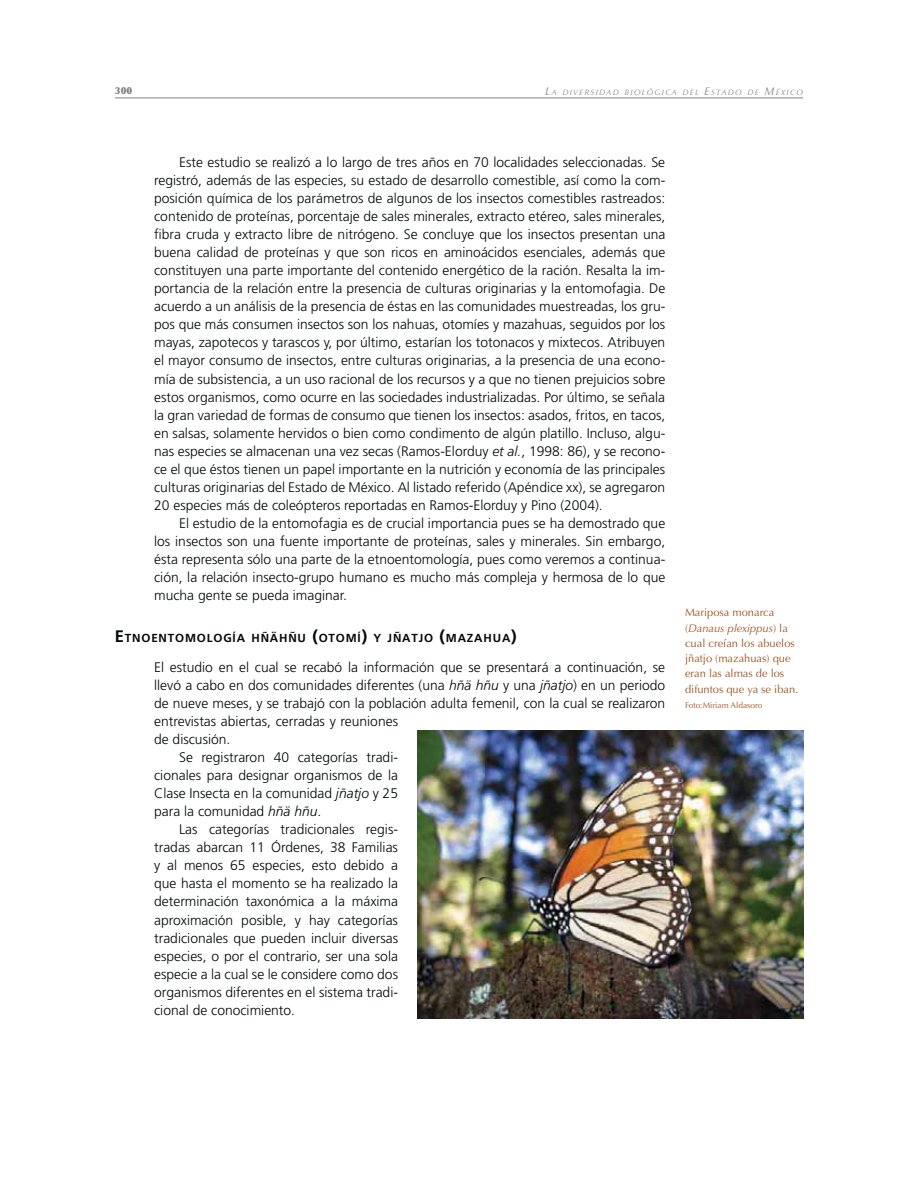
<style>
.page{position:relative;width:918px;height:1188px;background:#fff}
.page>*{position:absolute;margin:0;border:0;box-sizing:border-box;transform-origin:0 0}
.t1{font:300 13.8px/18px "Frutiger LT Std";color:#040809;text-align:justify}
.t2{font:700 11.7px "Frutiger LT Std";letter-spacing:.07em;color:#040809}
.t3{font:11.1px/15.3px "Optima";color:#9e5624}
.t4{font:900 9.75px "Optima";color:#808284}
.t5{font:8.25px "Optima";color:#9e5624}
.t6{font:italic 7.8px "Optima";letter-spacing:.17em;color:#808284}
.s1{font-size:11.1px}
.s2{font-style:italic}
.s3{font-size:16.65px}
</style>
<div class="page">
<hr style="left:115px;top:98px;width:688px;height:1px;background:#808284">
<img style="left:418px;top:731px;width:385px;height:287px">
<p class="t4" style="left:115px;top:86px;width:19px">300</p>
<p class="t6" style="left:545px;top:87px;width:259px"><span class="s1">L</span>A DIVERSIDAD BIOLÓGICA DEL <span class="s1">E</span>STADO DE <span class="s1">M</span>ÉXICO</p>
<p class="t1" style="left:154px;top:154px;width:513px;text-indent:25px">Este estudio se realizó a lo largo de tres años en 70 localidades seleccionadas. Se registró, además de las especies, su estado de desarrollo comestible, así como la com&shy;posición química de los parámetros de algunos de los insectos comestibles rastreados: contenido de proteínas, porcentaje de sales minerales, extracto etéreo, sales minerales, fibra cruda y extracto libre de nitrógeno. Se concluye que los insectos presentan una buena calidad de proteínas y que son ricos en aminoácidos esenciales, además que constituyen una parte importante del contenido energético de la ración. Resalta la im&shy;portancia de la relación entre la presencia de culturas originarias y la entomofagia. De acuerdo a un análisis de la presencia de éstas en las comunidades muestreadas, los gru&shy;pos que más consumen insectos son los nahuas, otomíes y mazahuas, seguidos por los mayas, zapotecos y tarascos y, por último, estarían los totonacos y mixtecos. Atribuyen el mayor consumo de insectos, entre culturas originarias, a la presencia de una econo&shy;mía de subsistencia, a un uso racional de los recursos y a que no tienen prejuicios sobre estos organismos, como ocurre en las sociedades industrializadas. Por último, se señala la gran variedad de formas de consumo que tienen los insectos: asados, fritos, en tacos, en salsas, solamente hervidos o bien como condimento de algún platillo. Incluso, algu&shy;nas especies se almacenan una vez secas (Ramos-Elorduy <span class="s2">et al.</span>, 1998: 86), y se recono&shy;ce el que éstos tienen un papel importante en la nutrición y economía de las principales culturas originarias del Estado de México. Al listado referido (Apéndice xx), se agregaron 20 especies más de coleópteros reportadas en Ramos-Elorduy y Pino (2004).</p>
<p class="t1" style="left:154px;top:515px;width:513px;text-indent:25px">El estudio de la entomofagia es de crucial importancia pues se ha demostrado que los insectos son una fuente importante de proteínas, sales y minerales. Sin embargo, ésta representa sólo una parte de la etnoentomología, pues como veremos a continua&shy;ción, la relación insecto-grupo humano es mucho más compleja y hermosa de lo que mucha gente se pueda imaginar.</p>
<p class="t2" style="left:115px;top:631px;width:403px"><span class="s3">E</span>TNOENTOMOLOGÍA HÑÄHÑU <span class="s3">(</span>OTOMÍ<span class="s3">)</span> Y JÑATJO <span class="s3">(</span>MAZAHUA<span class="s3">)</span></p>
<p class="t1" style="left:154px;top:659px;width:513px">El estudio en el cual se recabó la información que se presentará a continuación, se</p>
<p class="t1" style="left:154px;top:677px;width:513px">llevó a cabo en dos comunidades diferentes (una <span class="s2">hñä hñu</span> y una <span class="s2">jñatjo</span>) en un periodo</p>
<p class="t1" style="left:154px;top:695px;width:513px">de nueve meses, y se trabajó con la población adulta femenil, con la cual se realizaron</p>
<p class="t1" style="left:154px;top:713px;width:245px">entrevistas abiertas, cerradas y reuniones</p>
<p class="t1" style="left:154px;top:731px;width:78px">de discusión.</p>
<p class="t1" style="left:179px;top:749px;width:220px">Se registraron 40 categorías tradi-</p>
<p class="t1" style="left:154px;top:767px;width:245px">cionales para designar organismos de la</p>
<p class="t1" style="left:154px;top:785px;width:245px">Clase Insecta en la comunidad <span class="s2">jñatjo</span> y 25</p>
<p class="t1" style="left:154px;top:803px;width:169px">para la comunidad <span class="s2">hñä hñu</span>.</p>
<p class="t1" style="left:179px;top:821px;width:220px">Las categorías tradicionales regis-</p>
<p class="t1" style="left:154px;top:839px;width:245px">tradas abarcan 11 Órdenes, 38 Familias</p>
<p class="t1" style="left:154px;top:857px;width:245px">y al menos 65 especies, esto debido a</p>
<p class="t1" style="left:154px;top:875px;width:245px">que hasta el momento se ha realizado la</p>
<p class="t1" style="left:154px;top:893px;width:245px">determinación taxonómica a la máxima</p>
<p class="t1" style="left:154px;top:912px;width:245px">aproximación posible, y hay categorías</p>
<p class="t1" style="left:154px;top:930px;width:245px">tradicionales que pueden incluir diversas</p>
<p class="t1" style="left:154px;top:948px;width:245px">especies, o por el contrario, ser una sola</p>
<p class="t1" style="left:154px;top:966px;width:245px">especie a la cual se le considere como dos</p>
<p class="t1" style="left:154px;top:984px;width:245px">organismos diferentes en el sistema tradi-</p>
<p class="t1" style="left:154px;top:1002px;width:143px">cional de conocimiento.</p>
<p class="t3" style="left:685px;top:606px;width:115px">Mariposa monarca (<span class="s2">Danaus plexippus</span>) la cual creían los abuelos jñatjo (mazahuas) que eran las almas de los difuntos que ya se iban.</p>
<p class="t5" style="left:685px;top:702px;width:79px">Foto:Miriam Aldasoro</p>
</div>
